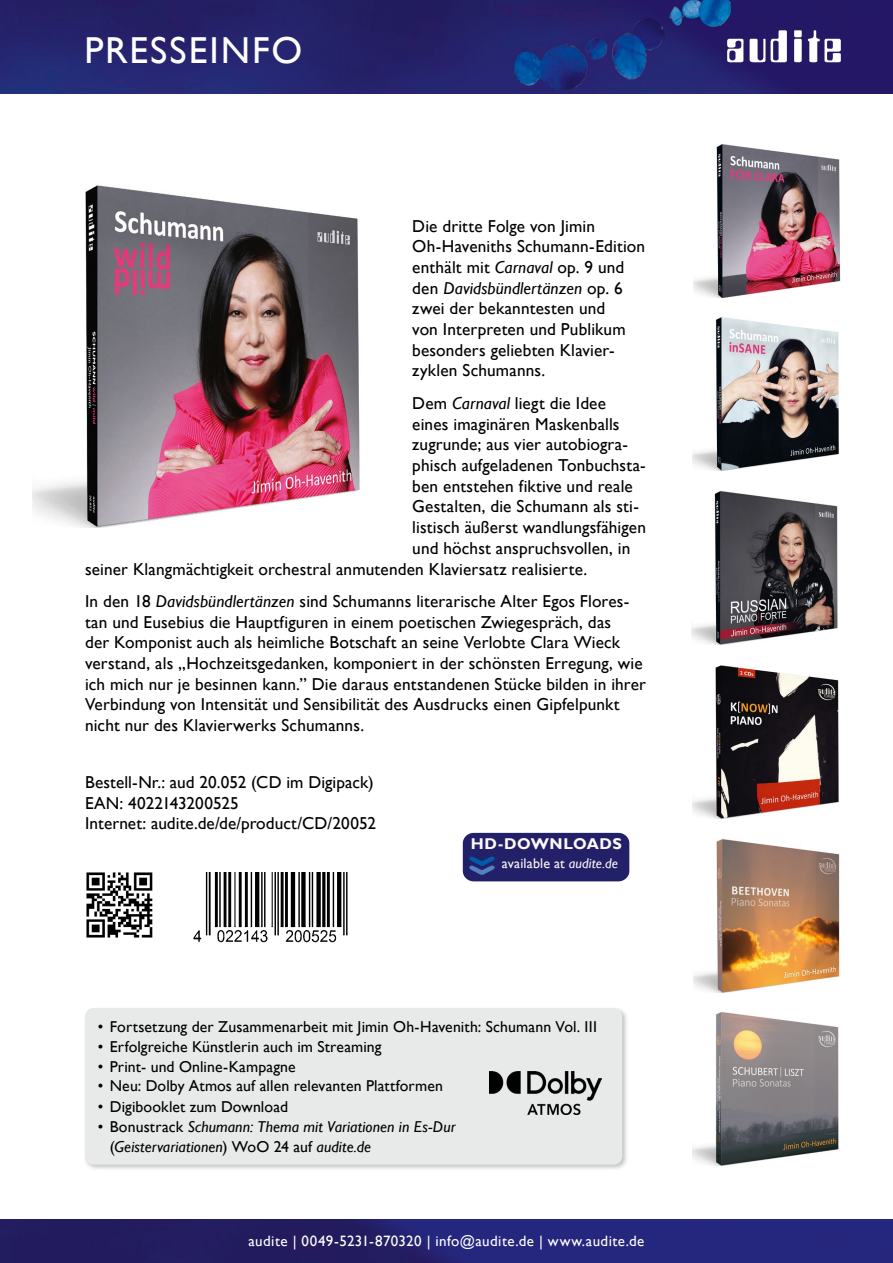
<style>
.page{position:relative;width:893px;height:1263px;background:#fff}
.page>*{position:absolute;margin:0;border:0;box-sizing:border-box;transform-origin:0 0}
.t1{font:55.8px "Arial Rounded MT Bold";color:#5281bf;scale:.8 1}
.t2{font:37.5px "Gill Sans";letter-spacing:.05em;color:#fff}
.t3{font:17.25px/20.7px "Gill Sans";letter-spacing:.01em;color:#000}
.t4{font:15.75px "Gill Sans";letter-spacing:.005em;color:#000}
.t5{font:italic 15.75px/20.2px "Gill Sans";letter-spacing:.005em;color:#000}
.t6{font:700 15.6px "Gill Sans";letter-spacing:.03em;color:#fef9f6}
.t7{font:15px "Gill Sans";letter-spacing:.03em;color:#fff}
.t8{font:14.1px "Gill Sans";letter-spacing:.01em;color:#fef9f6}
.s1{font-style:italic}
.s2{color:#005ba8}
.s3{font-style:normal}
</style>
<div class="page">
<img style="left:86px;top:872px;width:67px;height:66px">
<img style="left:193px;top:872px;width:155px;height:70px">
<img style="left:33px;top:185px;width:327px;height:342px">
<img style="left:693px;top:665px;width:146px;height:153px">
<img style="left:694px;top:839px;width:146px;height:153px">
<img style="left:693px;top:1012px;width:146px;height:154px">
<img style="left:692px;top:491px;width:146px;height:154px">
<img style="left:0;top:1219px;width:893px;height:44px">
<img style="left:693px;top:144px;width:148px;height:154px">
<img style="left:693px;top:317px;width:146px;height:154px">
<img style="left:0;top:0;width:893px;height:94px">
<img style="left:469px;top:0;width:333px;height:94px">
<img style="left:726px;top:17px;width:117px;height:51px">
<div style="left:463px;top:833px;width:166px;height:48px;background:#212068;border-radius:11px"></div>
<div style="left:83px;top:1006px;width:546px;height:166px;background:#000;opacity:.25"></div>
<div style="left:85px;top:1008px;width:537px;height:157px;background:#e8e9e9;border-radius:8px"></div>
<img style="left:489px;top:1072px;width:112px;height:42px">
<p class="t2" style="left:84px;top:28px;width:219px">PRESSEINFO</p>
<p class="t3" style="left:412px;top:216px;width:234px">Die dritte Folge von Jimin<br>Oh-Haveniths Schumann-Edition enthält mit <span class="s1">Carnaval</span> op. 9 und den <span class="s1">Davidsbündlertänzen</span> op. 6 zwei der bekanntesten und<br>von Interpreten und Publikum besonders geliebten Klavier&shy;zyklen Schumanns.</p>
<p class="t3" style="left:412px;top:393px;width:195px">Dem <span class="s1">Carnaval</span> liegt die Idee</p>
<p class="t3" style="left:412px;top:414px;width:209px">eines imaginären Maskenballs</p>
<p class="t3" style="left:412px;top:434px;width:217px">zugrunde; aus vier autobiogra-</p>
<p class="t3" style="left:412px;top:455px;width:235px">phisch aufgeladenen Tonbuchsta-</p>
<p class="t3" style="left:412px;top:476px;width:222px">ben entstehen fiktive und reale</p>
<p class="t3" style="left:412px;top:496px;width:228px">Gestalten, die Schumann als sti-</p>
<p class="t3" style="left:412px;top:517px;width:235px">listisch äußerst wandlungsfähigen</p>
<p class="t3" style="left:412px;top:538px;width:220px">und höchst anspruchsvollen, in</p>
<p class="t3" style="left:85px;top:559px;width:504px">seiner Klangmächtigkeit orchestral anmutenden Klaviersatz realisierte.</p>
<p class="t3" style="left:85px;top:591px;width:562px">In den 18 <span class="s1">Davidsbündlertänzen</span> sind Schumanns literarische Alter Egos Flores&shy;tan und Eusebius die Hauptfiguren in einem poetischen Zwiegespräch, das<br>der Komponist auch als heimliche Botschaft an seine Verlobte Clara Wieck verstand, als „Hochzeitsgedanken, komponiert in der schönsten Erregung, wie ich mich nur je besinnen kann.” Die daraus entstandenen Stücke bilden in ihrer Verbindung von Intensität und Sensibilität des Ausdrucks einen Gipfelpunkt nicht nur des Klavierwerks Schumanns.</p>
<p class="t3" style="left:85px;top:772px;width:290px">Bestell-Nr.: aud 20.052 (CD im Digipack)</p>
<p class="t3" style="left:85px;top:793px;width:155px">EAN: 4022143200525</p>
<p class="t3" style="left:85px;top:813px;width:292px">Internet: audite.de/de/product/CD/20052</p>
<p class="t6" style="left:471px;top:835px;width:152px">HD-DOWNLOADS</p>
<p class="t8" style="left:502px;top:855px;width:117px">available at <span class="s1">audite.de</span></p>
<p class="t1" style="left:444px;top:877px;width:32px;rotate:-90deg">‹<span class="s2">‹</span></p>
<p class="t4" style="left:98px;top:1017px;width:501px">• Fortsetzung der Zusammenarbeit mit Jimin Oh-Havenith: Schumann Vol. III</p>
<p class="t4" style="left:98px;top:1038px;width:285px">• Erfolgreiche Künstlerin auch im Streaming</p>
<p class="t4" style="left:98px;top:1058px;width:199px">• Print- und Online-Kampagne</p>
<p class="t4" style="left:98px;top:1077px;width:347px">• Neu: Dolby Atmos auf allen relevanten Plattformen</p>
<p class="t4" style="left:98px;top:1097px;width:192px">• Digibooklet zum Download</p>
<p class="t5" style="left:110px;top:1116px;width:347px;text-indent:-12px"><span class="s3">• Bonustrack</span> Schumann: Thema mit Variationen in Es-Dur <span class="s3">(</span>Geistervariationen<span class="s3">) WoO 24 auf</span> audite.de</p>
<p class="t7" style="left:249px;top:1232px;width:397px">audite | 0049-5231-870320 | info@audite.de | www.audite.de</p>
</div>
